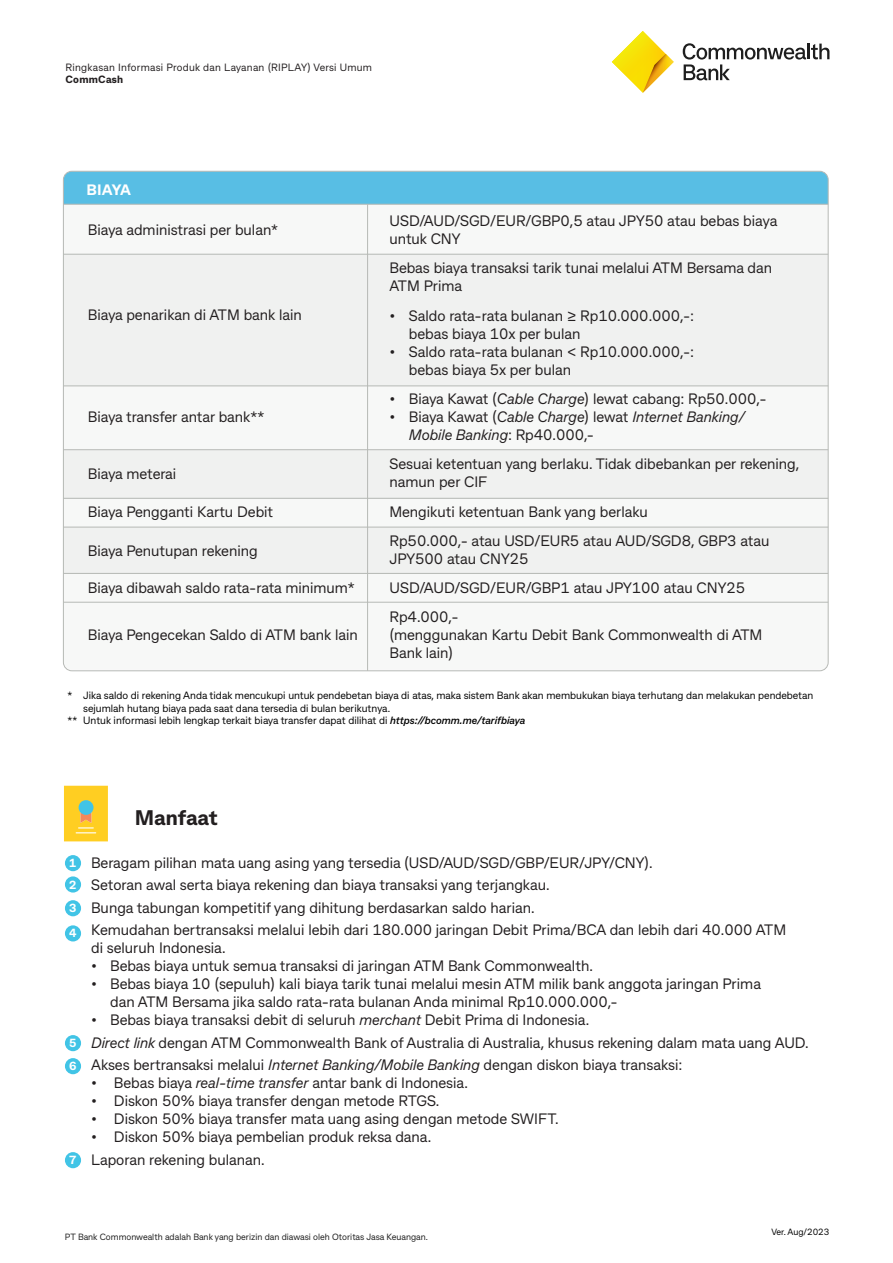
<style>
.page{position:relative;width:893px;height:1263px;background:#fff}
.page>*{position:absolute;margin:0;border:0;box-sizing:border-box;transform-origin:0 0}
.t1{font:800 21px "CBA Beacon Sans";letter-spacing:.005em;color:#231f20}
.t2{font:15px/18px "CBA Beacon Sans";color:#231f20}
.t3{font:italic 15px/18px "CBA Beacon Sans";color:#231f20}
.t4{font:800 15px "CBA Beacon Sans";letter-spacing:-.03em;color:#fff}
.t5{font:800 11.7px/21.3px "CBA Beacon Sans";color:#fff}
.t6{font:10.5px "CBA Beacon Sans";color:#000}
.t7{font:10.5px "CBA Beacon Sans";letter-spacing:.025em;color:#231f20}
.t8{font:800 10.5px "CBA Beacon Sans";letter-spacing:.025em;color:#231f20}
.t9{font:9px "CBA Beacon Sans";color:#1e1e1e}
.t10{font:9px "CBA Beacon Sans";color:#000}
.s1{font-style:italic}
.s2{font-style:normal}
.s3{font-weight:700;font-style:italic}
</style>
<div class="page">
<div style="left:63px;top:386px;width:765px;height:64px;background:#f7f8f7"></div>
<div style="left:63px;top:498px;width:765px;height:29px;background:#f7f8f7"></div>
<div style="left:63px;top:573px;width:765px;height:29px;background:#f7f8f7"></div>
<div style="left:63px;top:254px;width:765px;height:132px;background:#f0f1f0"></div>
<div style="left:65px;top:855px;width:16px;height:16px;background:#41c4e6;border-radius:50%"></div>
<svg style="left:683px;top:43px;width:146px;height:37px"></svg>
<svg style="left:612px;top:31px;width:62px;height:62px"></svg>
<div style="left:65px;top:876px;width:16px;height:16px;background:#41c4e6;border-radius:50%"></div>
<div style="left:65px;top:900px;width:16px;height:16px;background:#41c4e6;border-radius:50%"></div>
<div style="left:65px;top:925px;width:16px;height:16px;background:#41c4e6;border-radius:50%"></div>
<div style="left:65px;top:1035px;width:16px;height:16px;background:#41c4e6;border-radius:50%"></div>
<div style="left:65px;top:1058px;width:16px;height:16px;background:#41c4e6;border-radius:50%"></div>
<div style="left:65px;top:1152px;width:16px;height:16px;background:#41c4e6;border-radius:50%"></div>
<svg style="left:64px;top:786px;width:44px;height:55px;background:#f1cb36"></svg>
<div style="left:63px;top:171px;width:765px;height:33px;background:#58bee4"></div>
<div style="left:63px;top:204px;width:765px;height:50px;background:#f7f8f7"></div>
<div style="left:63px;top:450px;width:765px;height:48px;background:#f0f1f0"></div>
<div style="left:63px;top:527px;width:765px;height:46px;background:#f0f1f0"></div>
<hr style="left:63px;top:254px;width:765px;height:1px;background:#b6b9b5">
<hr style="left:63px;top:204px;width:765px;height:1px;background:#b6b9b5">
<hr style="left:63px;top:386px;width:765px;height:1px;background:#b6b9b5">
<hr style="left:63px;top:449px;width:765px;height:1px;background:#b6b9b5">
<hr style="left:63px;top:498px;width:765px;height:1px;background:#b6b9b5">
<hr style="left:63px;top:527px;width:765px;height:1px;background:#b6b9b5">
<hr style="left:63px;top:573px;width:765px;height:1px;background:#b6b9b5">
<hr style="left:63px;top:602px;width:765px;height:1px;background:#b6b9b5">
<hr style="left:367px;top:204px;width:1px;height:467px;background:#b6b9b5">
<p class="t7" style="left:66px;top:60px;width:308px">Ringkasan Informasi Produk dan Layanan (RIPLAY) Versi Umum</p>
<p class="t8" style="left:66px;top:73px;width:59px">CommCash</p>
<p class="t4" style="left:87px;top:180px;width:46px">BIAYA</p>
<p class="t2" style="left:88px;top:220px;width:192px">Biaya administrasi per bulan*</p>
<p class="t2" style="left:88px;top:305px;width:216px">Biaya penarikan di ATM bank lain</p>
<p class="t2" style="left:88px;top:407px;width:178px">Biaya transfer antar bank**</p>
<p class="t2" style="left:88px;top:464px;width:90px">Biaya meterai</p>
<p class="t2" style="left:389px;top:211px;width:389px">USD/AUD/SGD/EUR/GBP0,5 atau JPY50 atau bebas biaya untuk CNY</p>
<p class="t2" style="left:389px;top:259px;width:384px">Bebas biaya transaksi tarik tunai melalui ATM Bersama dan<br>ATM Prima</p>
<p class="t2" style="left:409px;top:306px;width:287px;text-indent:-19px">• Saldo rata-rata bulanan ≥ Rp10.000.000,-: bebas biaya 10x per bulan</p>
<p class="t2" style="left:409px;top:342px;width:287px;text-indent:-19px">• Saldo rata-rata bulanan &lt; Rp10.000.000,-: bebas biaya 5x per bulan</p>
<p class="t2" style="left:389px;top:389px;width:379px">• Biaya Kawat (<span class="s1">Cable Charge</span>) lewat cabang: Rp50.000,-</p>
<p class="t3" style="left:409px;top:407px;width:337px;text-indent:-19px"><span class="s2">• Biaya Kawat (</span>Cable Charge<span class="s2">) lewat</span> Internet Banking/<br>Mobile Banking<span class="s2">: Rp40.000,-</span></p>
<p class="t2" style="left:389px;top:454px;width:411px">Sesuai ketentuan yang berlaku. Tidak dibebankan per rekening, namun per CIF</p>
<p class="t2" style="left:88px;top:502px;width:187px">Biaya Pengganti Kartu Debit</p>
<p class="t2" style="left:389px;top:496px;width:381px;line-height:29.2px">Mengikuti ketentuan Bank yang berlaku<br>Rp50.000,- atau USD/EUR5 atau AUD/SGD8, GBP3 atau</p>
<p class="t2" style="left:389px;top:549px;width:141px">JPY500 atau CNY25</p>
<p class="t2" style="left:88px;top:578px;width:268px">Biaya dibawah saldo rata-rata minimum*</p>
<p class="t2" style="left:389px;top:572px;width:357px;line-height:29.2px">USD/AUD/SGD/EUR/GBP1 atau JPY100 atau CNY25<br>Rp4.000,-</p>
<p class="t2" style="left:389px;top:625px;width:374px">(menggunakan Kartu Debit Bank Commonwealth di ATM<br>Bank lain)</p>
<p class="t2" style="left:88px;top:541px;width:171px">Biaya Penutupan rekening</p>
<p class="t2" style="left:88px;top:625px;width:271px">Biaya Pengecekan Saldo di ATM bank lain</p>
<p class="t6" style="left:68px;top:688px;width:747px">* Jika saldo di rekening Anda tidak mencukupi untuk pendebetan biaya di atas, maka sistem Bank akan membukukan biaya terhutang dan melakukan pendebetan</p>
<p class="t6" style="left:83px;top:701px;width:308px">sejumlah hutang biaya pada saat dana tersedia di bulan berikutnya.</p>
<p class="t6" style="left:68px;top:714px;width:459px">** Untuk informasi lebih lengkap terkait biaya transfer dapat dilihat di <span class="s3">https://bcomm.me/tarifbiaya</span></p>
<p class="t5" style="left:69px;top:852px;width:9px">1<br>2</p>
<p class="t5" style="left:69px;top:895px;width:9px;line-height:25.2px">3<br>4</p>
<p class="t5" style="left:69px;top:1031px;width:9px;line-height:23px">5<br>6</p>
<p class="t5" style="left:69px;top:1149px;width:9px">7</p>
<h1 class="t1" style="left:135px;top:804px;width:84px">Manfaat</h1>
<p class="t2" style="left:91px;top:851px;width:697px;line-height:22.5px">Beragam pilihan mata uang asing yang tersedia (USD/AUD/SGD/GBP/EUR/JPY/CNY).<br>Setoran awal serta biaya rekening dan biaya transaksi yang terjangkau.<br>Bunga tabungan kompetitif yang dihitung berdasarkan saldo harian.<br>Kemudahan bertransaksi melalui lebih dari 180.000 jaringan Debit Prima/BCA dan lebih dari 40.000 ATM</p>
<p class="t2" style="left:91px;top:938px;width:136px">di seluruh Indonesia.</p>
<p class="t2" style="left:91px;top:956px;width:503px">• Bebas biaya untuk semua transaksi di jaringan ATM Bank Commonwealth.</p>
<p class="t2" style="left:110px;top:974px;width:652px;text-indent:-19px">• Bebas biaya 10 (sepuluh) kali biaya tarik tunai melalui mesin ATM milik bank anggota jaringan Prima dan ATM Bersama jika saldo rata-rata bulanan Anda minimal Rp10.000.000,-</p>
<p class="t2" style="left:91px;top:1008px;width:719px;line-height:22.5px">• Bebas biaya transaksi debit di seluruh <span class="s1">merchant</span> Debit Prima di Indonesia.<br><span class="s1">Direct link</span> dengan ATM Commonwealth Bank of Australia di Australia, khusus rekening dalam mata uang AUD.<br>Akses bertransaksi melalui <span class="s1">Internet Banking/Mobile Banking</span> dengan diskon biaya transaksi:</p>
<p class="t2" style="left:91px;top:1073px;width:378px">• Bebas biaya <span class="s1">real-time transfer</span> antar bank di Indonesia.</p>
<p class="t2" style="left:91px;top:1091px;width:350px">• Diskon 50% biaya transfer dengan metode RTGS.</p>
<p class="t2" style="left:91px;top:1109px;width:469px">• Diskon 50% biaya transfer mata uang asing dengan metode SWIFT.</p>
<p class="t2" style="left:91px;top:1125px;width:342px;line-height:22.5px">• Diskon 50% biaya pembelian produk reksa dana.<br>Laporan rekening bulanan.</p>
<p class="t9" style="left:65px;top:1230px;width:365px">PT Bank Commonwealth adalah Bank yang berizin dan diawasi oleh Otoritas Jasa Keuangan.</p>
<p class="t10" style="left:771px;top:1226px;width:60px">Ver. Aug/2023</p>
</div>
